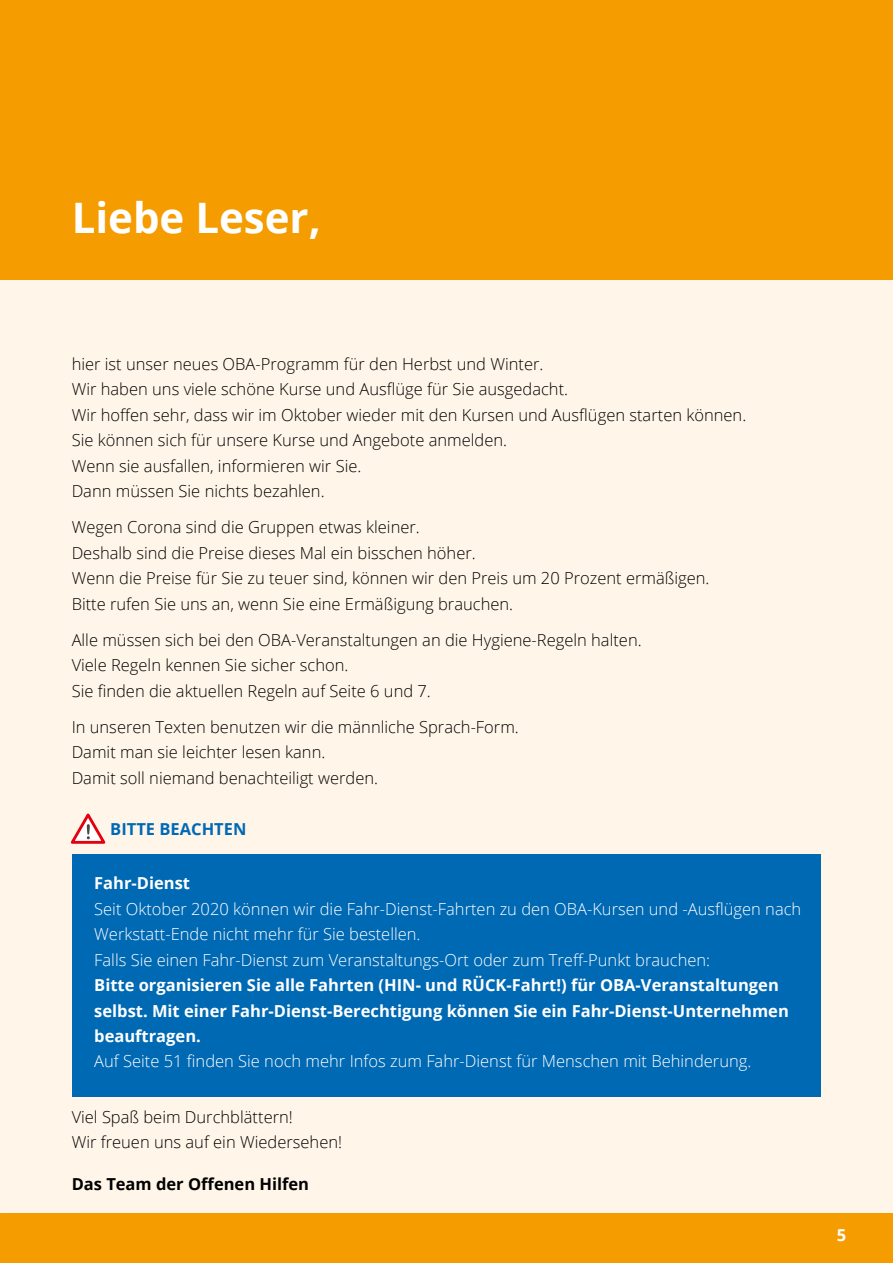
<style>
.page{position:relative;width:893px;height:1263px;background:#fff}
.page>*{position:absolute;margin:0;border:0;box-sizing:border-box;transform-origin:0 0}
.t1{font:700 42px "Open Sans";color:#fff}
.t2{font:300 16.5px/25.5px "Open Sans";color:#000}
.t3{font:300 16.5px/25.5px "Open Sans";color:#fff}
.t4{font:700 16.5px/25.5px "Open Sans";color:#fff}
.t5{font:700 16.5px "Open Sans";color:#000}
.t6{font:700 16.5px "Open Sans";color:#0069b4}
</style>
<div class="page">
<div style="left:0;top:280px;width:893px;height:933px;background:#fff6e9"></div>
<div style="left:0;top:0;width:893px;height:280px;background:#f59c00"></div>
<div style="left:0;top:1213px;width:893px;height:50px;background:#f59c00"></div>
<div style="left:72px;top:854px;width:749px;height:242px;background:#0069b4"></div>
<svg style="left:70px;top:813px;width:36px;height:31px"></svg>
<h1 class="t1" style="left:72px;top:188px;width:251px">Liebe Leser,</h1>
<p class="t2" style="left:72px;top:351px;width:676px">hier ist unser neues OBA-Programm für den Herbst und Winter.<br>Wir haben uns viele schöne Kurse und Ausflüge für Sie ausgedacht.<br>Wir hoffen sehr, dass wir im Oktober wieder mit den Kursen und Ausflügen starten können.<br>Sie können sich für unsere Kurse und Angebote anmelden.<br>Wenn sie ausfallen, informieren wir Sie.<br>Dann müssen Sie nichts bezahlen.</p>
<p class="t2" style="left:72px;top:514px;width:639px">Wegen Corona sind die Gruppen etwas kleiner.<br>Deshalb sind die Preise dieses Mal ein bisschen höher.<br>Wenn die Preise für Sie zu teuer sind, können wir den Preis um 20 Prozent ermäßigen.<br>Bitte rufen Sie uns an, wenn Sie eine Ermäßigung brauchen.</p>
<p class="t2" style="left:72px;top:627px;width:571px">Alle müssen sich bei den OBA-Veranstaltungen an die Hygiene-Regeln halten.<br>Viele Regeln kennen Sie sicher schon.<br>Sie finden die aktuellen Regeln auf Seite 6 und 7.</p>
<p class="t2" style="left:72px;top:714px;width:449px">In unseren Texten benutzen wir die männliche Sprach-Form.<br>Damit man sie leichter lesen kann.<br>Damit soll niemand benachteiligt werden.</p>
<p class="t6" style="left:110px;top:817px;width:138px">BITTE BEACHTEN</p>
<p class="t4" style="left:94px;top:870px;width:97px">Fahr-Dienst</p>
<p class="t3" style="left:94px;top:895px;width:709px">Seit Oktober 2020 können wir die Fahr-Dienst-Fahrten zu den OBA-Kursen und -Ausflügen nach<br>Werkstatt-Ende nicht mehr für Sie bestellen.<br>Falls Sie einen Fahr-Dienst zum Veranstaltungs-Ort oder zum Treff-Punkt brauchen:</p>
<p class="t4" style="left:94px;top:972px;width:696px">Bitte organisieren Sie alle Fahrten (HIN- und RÜCK-Fahrt!) für OBA-Veranstaltungen selbst. Mit einer Fahr-Dienst-Berechtigung können Sie ein Fahr-Dienst-Unternehmen beauftragen.</p>
<p class="t3" style="left:94px;top:1048px;width:659px">Auf Seite 51 finden Sie noch mehr Infos zum Fahr-Dienst für Menschen mit Behinderung.</p>
<p class="t2" style="left:72px;top:1104px;width:272px">Viel Spaß beim Durchblättern!<br>Wir freuen uns auf ein Wiedersehen!</p>
<p class="t5" style="left:72px;top:1173px;width:239px">Das Team der Offenen Hilfen</p>
<p class="t4" style="left:837px;top:1222px;width:11px">5</p>
</div>
